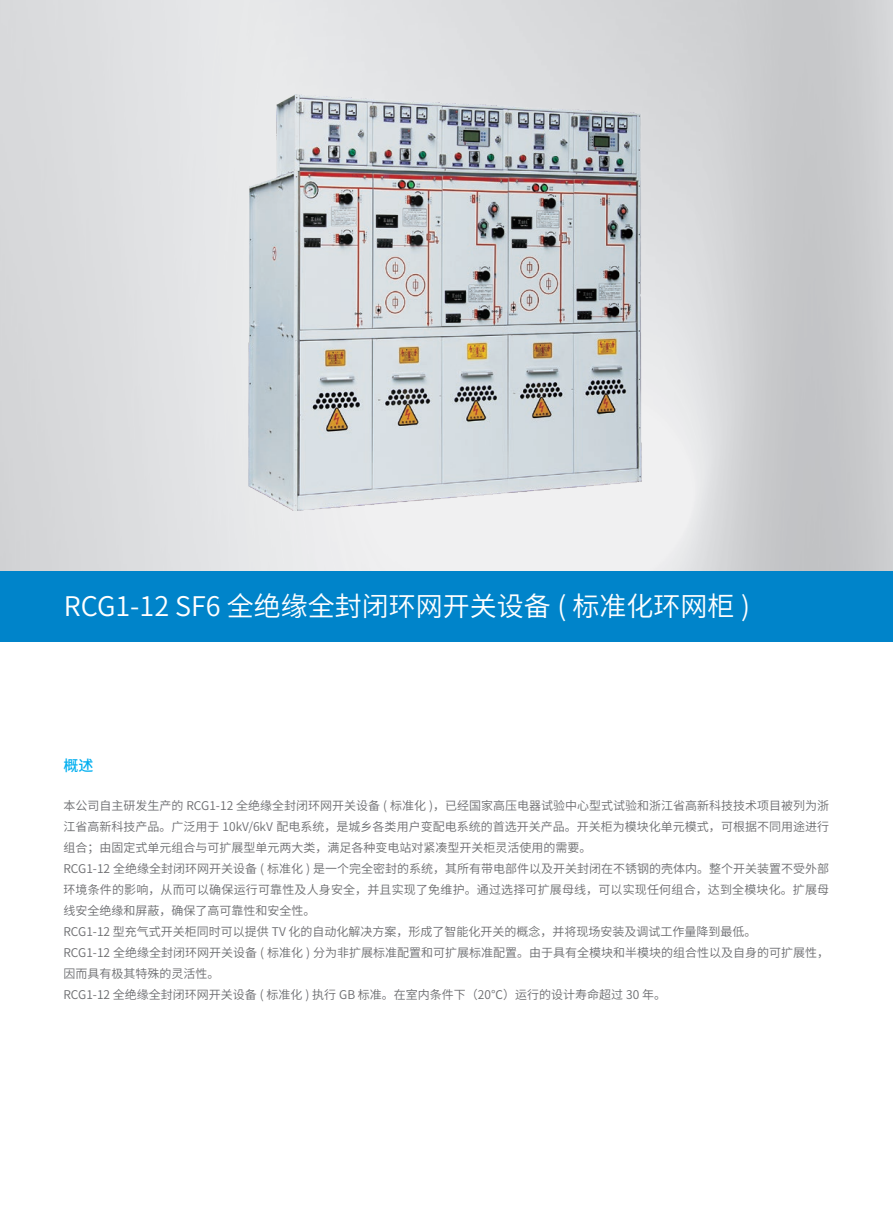
<style>
.page{position:relative;width:893px;height:1212px;background:#fff}
.page>*{position:absolute;margin:0;border:0;box-sizing:border-box;transform-origin:0 0}
.t1{font:27px "Source Han Sans CN";color:#fff}
.t2{font:500 15px "Source Han Sans CN";color:#00aeef}
.t3{font:12px/21px "Source Han Sans CN";color:#6c6d70}
</style>
<div class="page">
<div style="left:0;top:571px;width:893px;height:70px;background:#0084ca"></div>
<img style="left:249px;top:94px;width:395px;height:417px">
<h1 class="t1" style="left:64px;top:591px;width:688px">RCG1-12 SF6 全绝缘全封闭环网开关设备 ( 标准化环网柜 )</h1>
<p class="t2" style="left:63px;top:757px;width:31px">概述</p>
<p class="t3" style="left:63px;top:795px;width:767px">本公司自主研发生产的 RCG1-12 全绝缘全封闭环网开关设备 ( 标准化 )，已经国家高压电器试验中心型式试验和浙江省高新科技技术项目被列为浙江省高新科技产品。广泛用于 10kV/6kV 配电系统，是城乡各类用户变配电系统的首选开关产品。开关柜为模块化单元模式，可根据不同用途进行组合；由固定式单元组合与可扩展型单元两大类，满足各种变电站对紧凑型开关柜灵活使用的需要。<br>RCG1-12 全绝缘全封闭环网开关设备 ( 标准化 ) 是一个完全密封的系统，其所有带电部件以及开关封闭在不锈钢的壳体内。整个开关装置不受外部环境条件的影响，从而可以确保运行可靠性及人身安全，并且实现了免维护。通过选择可扩展母线，可以实现任何组合，达到全模块化。扩展母线安全绝缘和屏蔽，确保了高可靠性和安全性。<br>RCG1-12 型充气式开关柜同时可以提供 TV 化的自动化解决方案，形成了智能化开关的概念，并将现场安装及调试工作量降到最低。<br>RCG1-12 全绝缘全封闭环网开关设备 ( 标准化 ) 分为非扩展标准配置和可扩展标准配置。由于具有全模块和半模块的组合性以及自身的可扩展性，因而具有极其特殊的灵活性。<br>RCG1-12 全绝缘全封闭环网开关设备 ( 标准化 ) 执行 GB 标准。在室内条件下（20℃）运行的设计寿命超过 30 年。</p>
</div>
